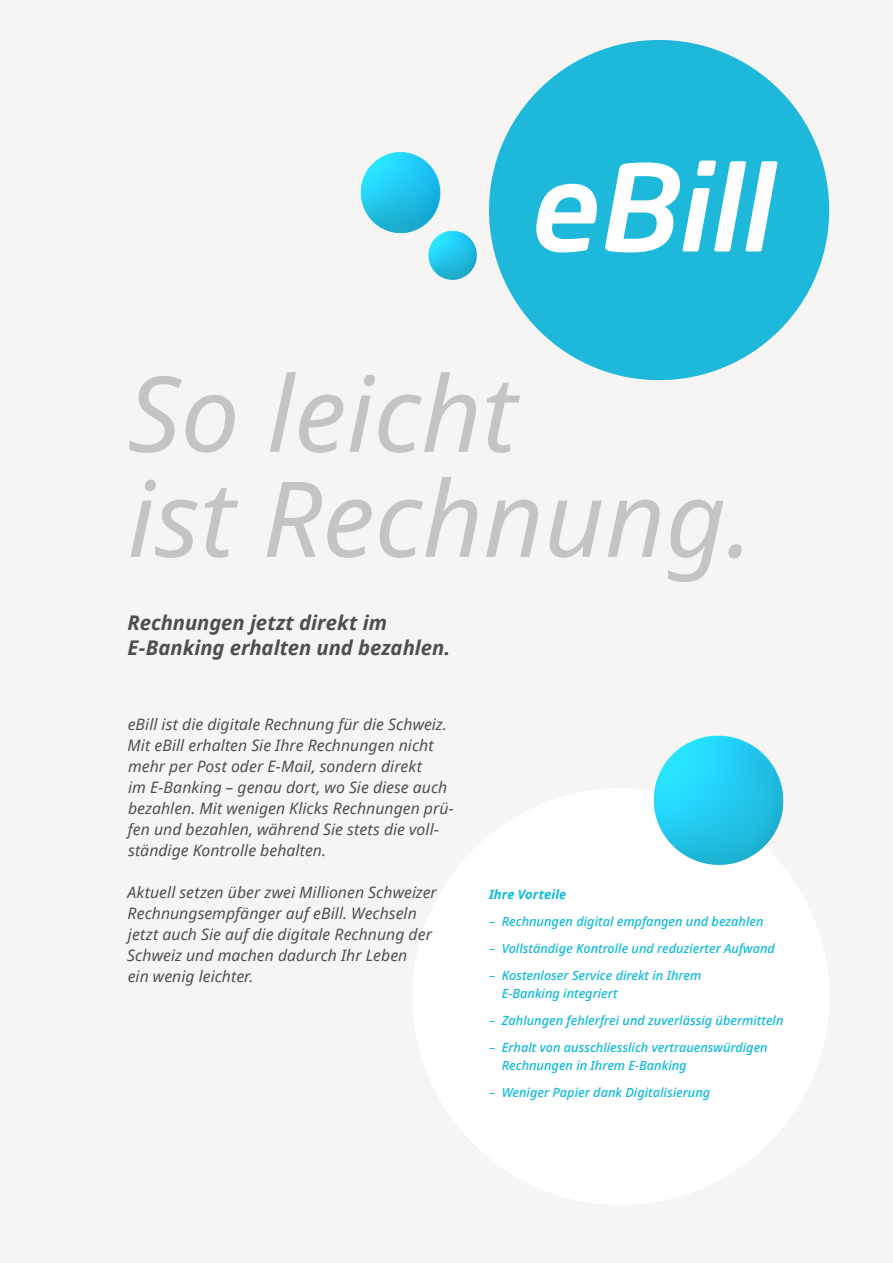
<style>
.page{position:relative;width:893px;height:1263px;background:#fff}
.page>*{position:absolute;margin:0;border:0;box-sizing:border-box;transform-origin:0 0}
.t1{font:italic 105px "Noto Sans";color:#c4c4c4}
.SIX_h2{font:italic 700 20.25px "Noto Sans";color:#4e4e4e}
.SIX_copy_200407{font:italic 15.75px/21px "Noto Sans";color:#4e4e4e}
.t2{font:italic 500 12.75px/18px "Noto Sans";color:#0db9dd}
.SIX_h3{font:italic 700 12.75px "Noto Sans";letter-spacing:.01em;color:#0db9dd}
.s1{font-weight:400;font-style:normal}
</style>
<div class="page">
<img style="left:2px;top:0;width:891px;height:1263px">
<div style="left:489px;top:40px;width:340px;height:340px;background:#1eb9da;border-radius:50%"></div>
<svg style="left:536px;top:184px;width:61px;height:68px"></svg>
<svg style="left:605px;top:161px;width:173px;height:91px"></svg>
<p class="t1" style="left:128px;top:340px;width:391px">So leicht</p>
<p class="t1" style="left:128px;top:445px;width:627px">ist Rechnung.</p>
<p class="SIX_h2" style="left:128px;top:608px;width:261px">Rechnungen jetzt direkt im</p>
<p class="SIX_h2" style="left:128px;top:633px;width:324px">E-Banking erhalten und bezahlen.</p>
<p class="SIX_copy_200407" style="left:128px;top:714px;width:328px">eBill ist die digitale Rechnung für die Schweiz.<br>Mit eBill erhalten Sie Ihre Rechnungen nicht mehr per Post oder E-Mail, sondern direkt<br>im E-Banking – genau dort, wo Sie diese auch bezahlen. Mit wenigen Klicks Rechnungen prü&shy;fen und bezahlen, während Sie stets die voll&shy;ständige Kontrolle behalten.</p>
<p class="SIX_copy_200407" style="left:127px;top:882px;width:311px">Aktuell setzen über zwei Millionen Schweizer Rechnungsempfänger auf eBill. Wechseln jetzt auch Sie auf die digitale Rechnung der Schweiz und machen dadurch Ihr Leben<br>ein wenig leichter.</p>
<p class="SIX_h3" style="left:489px;top:885px;width:79px">Ihre Vorteile</p>
<p class="t2" style="left:489px;top:912px;width:276px"><span class="s1">–</span> Rechnungen digital empfangen und bezahlen</p>
<p class="t2" style="left:489px;top:939px;width:287px"><span class="s1">–</span> Vollständige Kontrolle und reduzierter Aufwand</p>
<p class="t2" style="left:502px;top:966px;width:201px;text-indent:-13px"><span class="s1">–</span> Kostenloser Service direkt in Ihrem<br>E-Banking integriert</p>
<p class="t2" style="left:489px;top:1011px;width:296px"><span class="s1">–</span> Zahlungen fehlerfrei und zuverlässig übermitteln</p>
<p class="t2" style="left:502px;top:1038px;width:267px;text-indent:-13px"><span class="s1">–</span> Erhalt von ausschliesslich vertrauenswürdigen<br>Rechnungen in Ihrem E-Banking</p>
<p class="t2" style="left:489px;top:1083px;width:223px"><span class="s1">–</span> Weniger Papier dank Digitalisierung</p>
</div>
